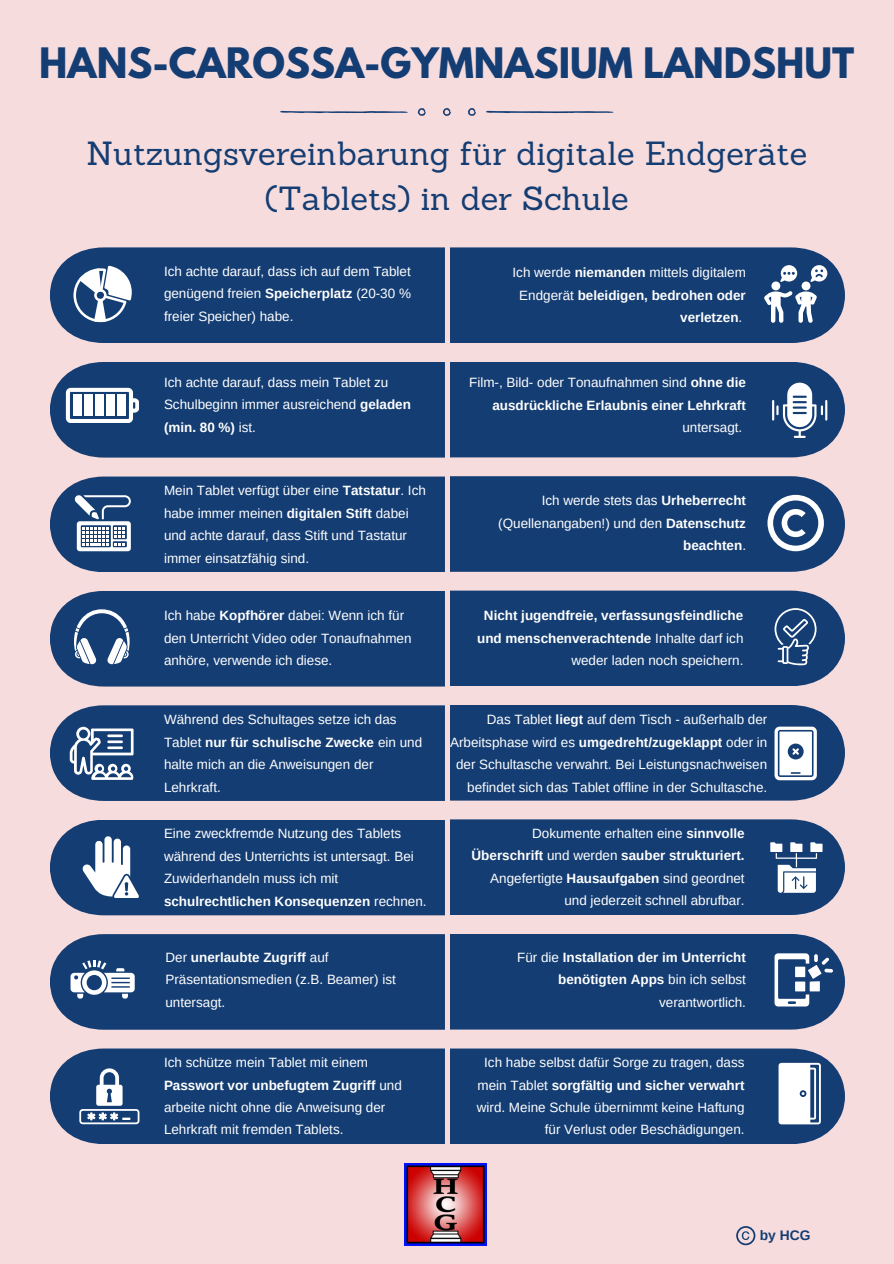
<style>
.page{position:relative;width:894px;height:1264px;background:#fff}
.page>*{position:absolute;margin:0;border:0;box-sizing:border-box;transform-origin:0 0}
.t1{font:700 37.2px "League Spartan";color:#143d73}
.t2{font:32.7px/45px "Sanchez";color:#143d73;text-align:center}
.t3{font:700 13.8px "Arimo";color:#143d73}
.t4{font:13.5px/22.4px "Arimo";color:#fff}
.t5{font:700 13.5px/22.4px "Arimo";color:#fff;text-align:right}
.s1{font-weight:700}
.s2{font-weight:400}
</style>
<div class="page">
<div style="left:0;top:0;width:893px;height:1263px;background:#f6dcdc"></div>
<svg style="left:280px;top:111px;width:127px;height:2px"></svg>
<svg style="left:486px;top:111px;width:127px;height:2px"></svg>
<svg style="left:443px;top:108px;width:8px;height:8px"></svg>
<svg style="left:417px;top:108px;width:9px;height:8px"></svg>
<svg style="left:468px;top:108px;width:8px;height:8px"></svg>
<img style="left:404px;top:1163px;width:82px;height:82px">
<svg style="left:50px;top:247px;width:394px;height:96px"></svg>
<div style="left:50px;top:362px;width:394px;height:95px;background:#143d73"></div>
<div style="left:117px;top:394px;width:9px;height:22px;background:#fff"></div>
<div style="left:106px;top:394px;width:9px;height:22px;background:#fff"></div>
<div style="left:95px;top:394px;width:9px;height:22px;background:#fff"></div>
<div style="left:84px;top:394px;width:9px;height:22px;background:#fff"></div>
<div style="left:73px;top:394px;width:8px;height:22px;background:#fff"></div>
<svg style="left:50px;top:476px;width:394px;height:96px"></svg>
<div style="left:50px;top:591px;width:394px;height:95px;background:#143d73"></div>
<svg style="left:50px;top:705px;width:394px;height:96px"></svg>
<hr style="left:107px;top:734px;width:16px;height:3px;background:#fff">
<hr style="left:107px;top:740px;width:16px;height:3px;background:#fff">
<hr style="left:107px;top:746px;width:16px;height:3px;background:#fff">
<svg style="left:50px;top:820px;width:394px;height:95px"></svg>
<svg style="left:50px;top:934px;width:394px;height:95px"></svg>
<svg style="left:50px;top:1048px;width:394px;height:96px"></svg>
<svg style="left:450px;top:247px;width:394px;height:96px"></svg>
<div style="left:450px;top:362px;width:394px;height:95px;background:#143d73"></div>
<hr style="left:825px;top:400px;width:2px;height:20px;background:#fff">
<svg style="left:450px;top:476px;width:394px;height:96px"></svg>
<div style="left:450px;top:590px;width:394px;height:96px;background:#143d73"></div>
<svg style="left:450px;top:705px;width:394px;height:95px"></svg>
<svg style="left:450px;top:819px;width:394px;height:96px"></svg>
<div style="left:450px;top:934px;width:394px;height:95px;background:#143d73"></div>
<svg style="left:450px;top:1048px;width:394px;height:96px"></svg>
<svg style="left:736px;top:1226px;width:19px;height:19px"></svg>
<p class="t1" style="left:39px;top:44px;width:816px">HANS-CAROSSA-GYMNASIUM LANDSHUT</p>
<h2 class="t2" style="left:86px;top:131px;width:722px">Nutzungsvereinbarung für digitale Endgeräte (Tablets) in der Schule</h2>
<h1 class="t4" style="left:164px;top:260px;width:248px;text-align:justify">Ich achte darauf, dass ich auf dem Tablet genügend freien <span class="s1">Speicherplatz</span> (20-30 % freier Speicher) habe.</h1>
<p class="t4" style="left:164px;top:371px;width:248px">Ich achte darauf, dass mein Tablet zu<br>Schulbeginn immer ausreichend <span class="s1">geladen (min. 80 %)</span> ist.</p>
<p class="t4" style="left:164px;top:479px;width:263px">Mein Tablet verfügt über eine <span class="s1">Tatstatur</span>. Ich habe immer meinen <span class="s1">digitalen Stift</span> dabei und achte darauf, dass Stift und Tastatur immer einsatzfähig sind.</p>
<p class="t4" style="left:164px;top:604px;width:249px">Ich habe <span class="s1">Kopfhörer</span> dabei: Wenn ich für den Unterricht Video oder Tonaufnahmen anhöre, verwende ich diese.</p>
<p class="t4" style="left:164px;top:708px;width:259px">Während des Schultages setze ich das<br>Tablet <span class="s1">nur für schulische Zwecke</span> ein und halte mich an die Anweisungen der<br>Lehrkraft.</p>
<p class="t4" style="left:164px;top:822px;width:264px">Eine zweckfremde Nutzung des Tablets während des Unterrichts ist untersagt. Bei Zuwiderhandeln muss ich mit <span class="s1">schulrechtlichen Konsequenzen</span> rechnen.</p>
<p class="t4" style="left:165px;top:946px;width:232px">Der <span class="s1">unerlaubte Zugriff</span> auf<br>Präsentationsmedien (z.B. Beamer) ist untersagt.</p>
<p class="t4" style="left:164px;top:1051px;width:239px">Ich schütze mein Tablet mit einem <span class="s1">Passwort vor unbefugtem Zugriff</span> und arbeite nicht ohne die Anweisung der Lehrkraft mit fremden Tablets.</p>
<p class="t5" style="left:512px;top:261px;width:235px"><span class="s2">Ich werde</span> niemanden <span class="s2">mittels digitalem<br>Endgerät</span> beleidigen, bedrohen oder verletzen<span class="s2">.</span></p>
<p class="t5" style="left:469px;top:371px;width:278px"><span class="s2">Film-, Bild- oder Tonaufnahmen sind</span> ohne die ausdrückliche Erlaubnis einer Lehrkraft <span class="s2">untersagt.</span></p>
<p class="t4" style="left:498px;top:489px;width:249px;text-align:right">Ich werde stets das <span class="s1">Urheberrecht </span>(Quellenangaben!) und den <span class="s1">Datenschutz beachten</span>.</p>
<p class="t5" style="left:477px;top:604px;width:268px">Nicht jugendfreie, verfassungsfeindliche und menschenverachtende <span class="s2">Inhalte darf ich weder laden noch speichern.</span></p>
<p class="t4" style="left:450px;top:708px;width:319px;text-align:right">Das Tablet <span class="s1">liegt</span> auf dem Tisch - außerhalb der Arbeitsphase wird es <span class="s1">umgedreht/zugeklappt</span> oder in der Schultasche verwahrt. Bei Leistungsnachweisen befindet sich das Tablet offline in der Schultasche.</p>
<p class="t5" style="left:471px;top:822px;width:274px"><span class="s2">Dokumente erhalten eine</span> sinnvolle<br>Überschrift <span class="s2">und werden</span> sauber strukturiert.</p>
<p class="t4" style="left:490px;top:867px;width:256px;text-align:right">Angefertigte <span class="s1">Hausaufgaben</span> sind geordnet und jederzeit schnell abrufbar.</p>
<p class="t5" style="left:517px;top:946px;width:230px"><span class="s2">Für die</span> Installation der im Unterricht benötigten Apps <span class="s2">bin ich selbst verantwortlich.</span></p>
<p class="t4" style="left:476px;top:1051px;width:269px;text-align:right">Ich habe selbst dafür Sorge zu tragen, dass mein Tablet <span class="s1">sorgfältig und sicher verwahrt </span>wird. Meine Schule übernimmt keine Haftung für Verlust oder Beschädigungen.</p>
<p class="t3" style="left:759px;top:1227px;width:52px">by HCG</p>
</div>
